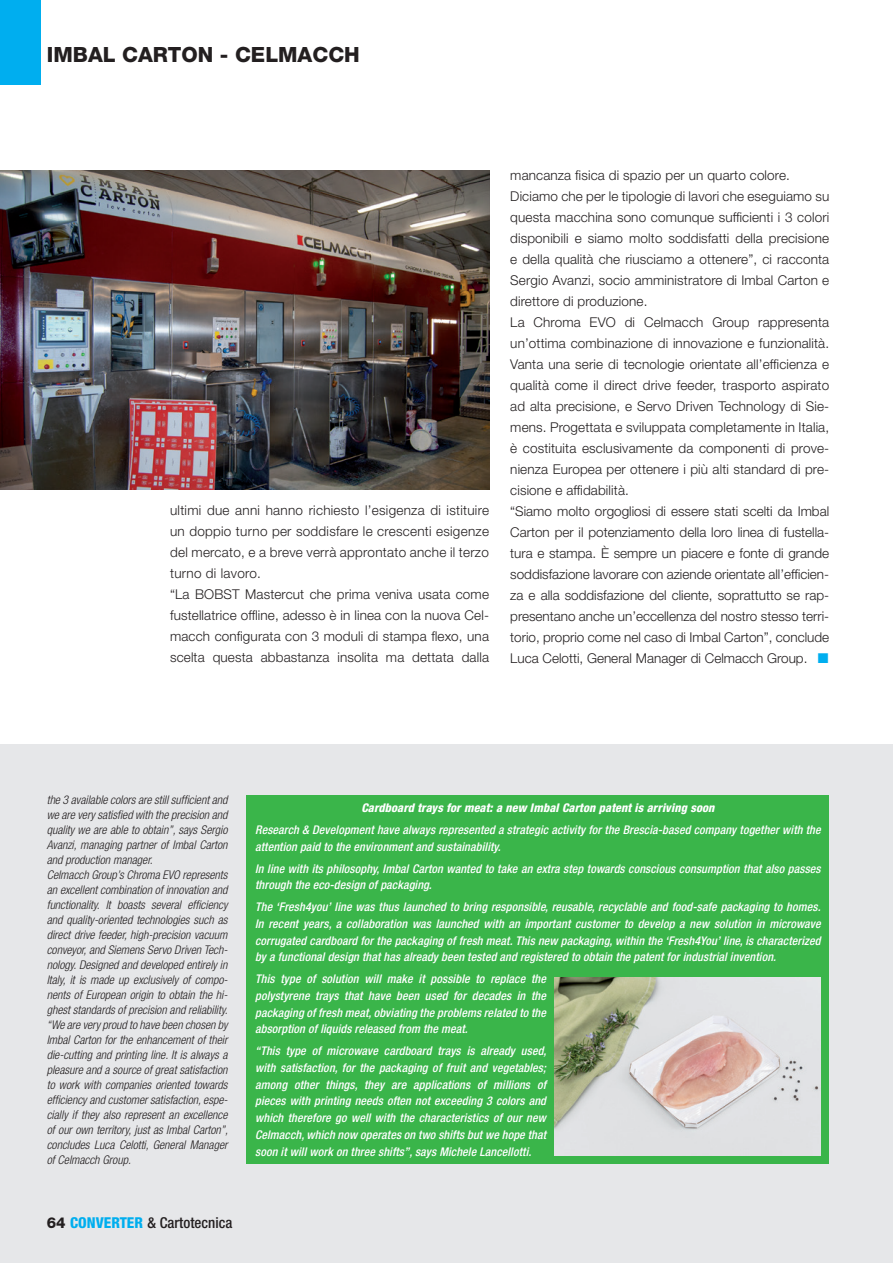
<style>
.page{position:relative;width:893px;height:1263px;background:#fff}
.page>*{position:absolute;margin:0;border:0;box-sizing:border-box;transform-origin:0 0}
.t1{font:800 21px "Helvetica Neue LT Std";color:#231f20}
.t2{font:500 condensed 15px "Helvetica Neue LT Std";color:#231f20}
.t3{font:300 13.5px/21px "Helvetica Neue LT Std";letter-spacing:.01em;color:#231f20}
.t4{font:italic 500 condensed 12px/16.8px "Helvetica Neue LT Std";letter-spacing:.01em;color:#fff;text-align:justify}
.t5{font:italic 300 condensed 12px/15px "Helvetica Neue LT Std";color:#231f20}
.t6{font:italic 800 condensed 12px "Helvetica Neue LT Std";letter-spacing:.01em;color:#fff}
.s1{font-weight:800;font-stretch:normal}
.s2{font-weight:800;color:#00aeef}
</style>
<div class="page">
<div style="left:0;top:744px;width:893px;height:519px;background:#e6e7e9"></div>
<div style="left:0;top:0;width:41px;height:85px;background:#00aeef"></div>
<img style="left:0;top:170px;width:489px;height:319px">
<div style="left:247px;top:795px;width:582px;height:369px;background:#3ab54a"></div>
<img style="left:554px;top:978px;width:267px;height:177px">
<h1 class="t1" style="left:47px;top:42px;width:315px">IMBAL CARTON - CELMACCH</h1>
<p class="t3" style="left:170px;top:499px;width:320px">ultimi due anni hanno richiesto l’esigenza di istituire un doppio turno per soddisfare le crescenti esigenze del mercato, e a breve verrà approntato anche il terzo turno di lavoro.<br>“La BOBST Mastercut che prima veniva usata come fustellatrice offline, adesso è in linea con la nuova Cel&shy;macch configurata con 3 moduli di stampa flexo, una scelta questa abbastanza insolita ma dettata dalla</p>
<p class="t3" style="left:510px;top:164px;width:320px">mancanza fisica di spazio per un quarto colore.<br>Diciamo che per le tipologie di lavori che eseguiamo su questa macchina sono comunque sufficienti i 3 colori disponibili e siamo molto soddisfatti della precisione e della qualità che riusciamo a ottenere”, ci racconta Sergio Avanzi, socio amministratore di Imbal Carton e direttore di produzione.<br>La Chroma EVO di Celmacch Group rappresenta un’ottima combinazione di innovazione e funzionalità.<br>Vanta una serie di tecnologie orientate all’efficienza e qualità come il direct drive feeder, trasporto aspirato ad alta precisione, e Servo Driven Technology di Sie&shy;mens. Progettata e sviluppata completamente in Italia, è costituita esclusivamente da componenti di prove&shy;nienza Europea per ottenere i più alti standard di pre&shy;cisione e affidabilità.<br>“Siamo molto orgogliosi di essere stati scelti da Imbal Carton per il potenziamento della loro linea di fustella&shy;tura e stampa. È sempre un piacere e fonte di grande soddisfazione lavorare con aziende orientate all’efficien&shy;za e alla soddisfazione del cliente, soprattutto se rap&shy;presentano anche un’eccellenza del nostro stesso terri&shy;torio, proprio come nel caso di Imbal Carton”, conclude Luca Celotti, General Manager di Celmacch Group.</p>
<p class="t5" style="left:47px;top:792px;width:183px">the 3 available colors are still sufficient and we are very satisfied with the precision and quality we are able to obtain”, says Sergio Avanzi, managing partner of Imbal Carton and production manager.<br>Celmacch Group’s Chroma EVO represents an excellent combination of innovation and functionality. It boasts several efficiency and quality-oriented technologies such as direct drive feeder, high-precision vacuum conveyor, and Siemens Servo Driven Tech&shy;nology. Designed and developed entirely in Italy, it is made up exclusively of compo&shy;nents of European origin to obtain the hi&shy;ghest standards of precision and reliability. “We are very proud to have been chosen by Imbal Carton for the enhancement of their die-cutting and printing line. It is always a pleasure and a source of great satisfaction to work with companies oriented towards efficiency and customer satisfaction, espe&shy;cially if they also represent an excellence of our own territory, just as Imbal Carton”, concludes Luca Celotti, General Manager of Celmacch Group.</p>
<p class="t2" style="left:47px;top:1214px;width:187px"><span class="s1">64</span> <span class="s2">CONVERTER</span> &amp; Cartotecnica</p>
<p class="t6" style="left:361px;top:800px;width:355px">Cardboard trays for meat: a new Imbal Carton patent is arriving soon</p>
<p class="t4" style="left:255px;top:822px;width:567px">Research &amp; Development have always represented a strategic activity for the Brescia-based company together with the attention paid to the environment and sustainability.</p>
<p class="t4" style="left:255px;top:860px;width:567px">In line with its philosophy, Imbal Carton wanted to take an extra step towards conscious consumption that also passes through the eco-design of packaging.</p>
<p class="t4" style="left:255px;top:899px;width:567px">The ‘Fresh4you’ line was thus launched to bring responsible, reusable, recyclable and food-safe packaging to homes.<br>In recent years, a collaboration was launched with an important customer to develop a new solution in microwave corrugated cardboard for the packaging of fresh meat. This new packaging, within the ‘Fresh4You’ line, is characterized by a functional design that has already been tested and registered to obtain the patent for industrial invention.</p>
<p class="t4" style="left:255px;top:971px;width:292px">This type of solution will make it possible to replace the polystyrene trays that have been used for decades in the packaging of fresh meat, obviating the problems related to the absorption of liquids released from the meat.</p>
<p class="t4" style="left:255px;top:1043px;width:293px">“This type of microwave cardboard trays is already used, with satisfaction, for the packaging of fruit and vegetables; among other things, they are applications of millions of pieces with printing needs often not exceeding 3 colors and which therefore go well with the characteristics of our new Celmacch, which now operates on two shifts but we hope that soon it will work on three shifts”, says Michele Lancellotti.</p>
</div>
